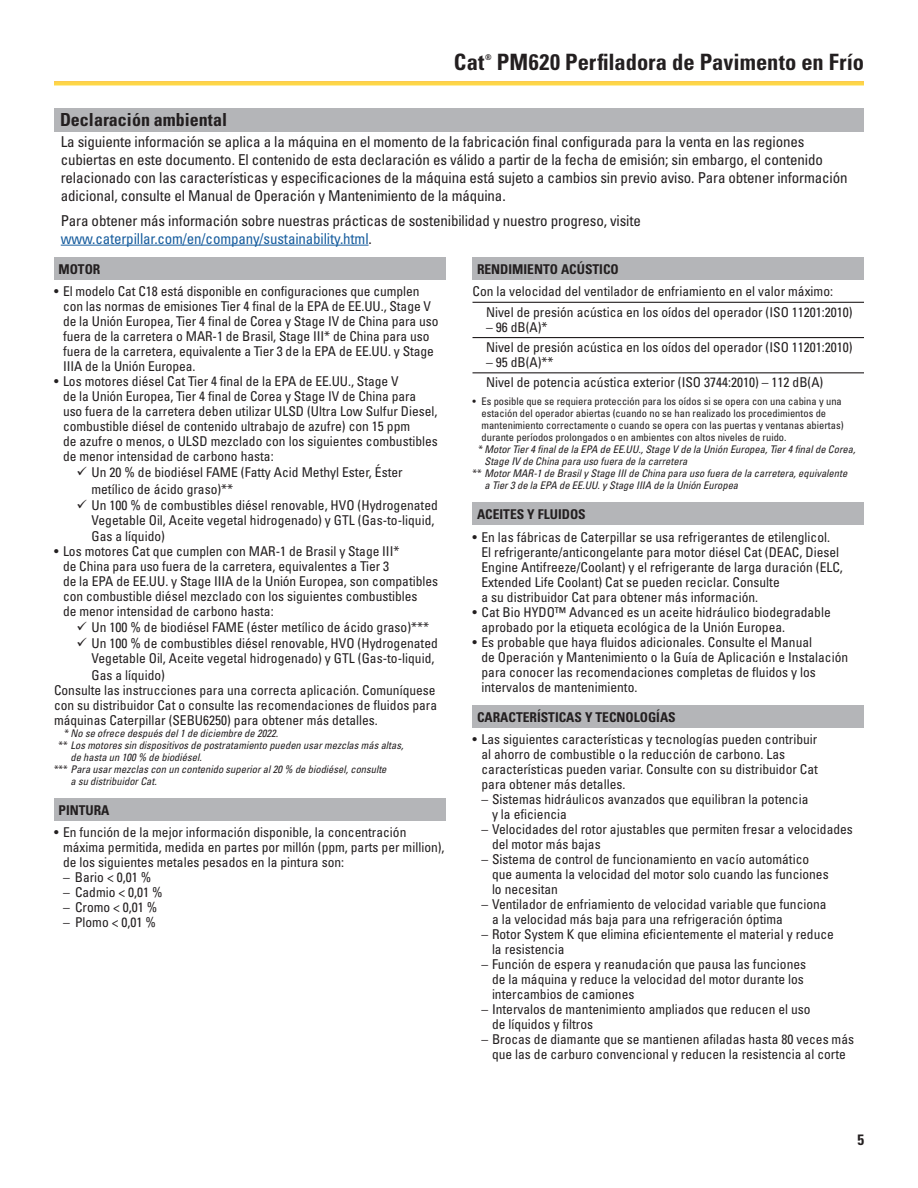
<style>
.page{position:relative;width:918px;height:1188px;background:#fff}
.page>*{position:absolute;margin:0;border:0;box-sizing:border-box;transform-origin:0 0}
.t1{font:700 condensed 22.5px "Univers LT Std";letter-spacing:.005em;color:#231f20}
.MH{font:700 condensed 18px "Univers LT Std";color:#231f20}
.t2{font:condensed 15px/18px "Univers LT Std";letter-spacing:-.01em;color:#231f20}
.t3{font:700 condensed 15px "Univers LT Std";color:#231f20}
.TechSpec-w_bullet{font:condensed 13.5px/15px "Univers LT Std";color:#231f20}
.TechSpec{font:condensed 13.5px/15px "Univers LT Std";color:#231f20}
.StandardEquipmentTab{font:700 condensed 13.5px "Univers LT Std";color:#231f20}
.TechSpec-w_bullet-2{font:italic condensed 10.5px/12px "Univers LT Std";color:#231f20}
.t4{font:condensed 10.5px/12px "Univers LT Std";color:#231f20}
.t5{font:700 condensed 7.8px "Univers LT Std";color:#231f20}
.s1{color:#175d9e}
.s2{font-style:normal}
</style>
<div class="page">
<div style="left:54px;top:108px;width:810px;height:24px;background:#b4b5b8"></div>
<hr style="left:61px;top:245px;width:308px;height:1px;background:#175d9e">
<div style="left:54px;top:257px;width:392px;height:23px;background:#b4b5b8"></div>
<div style="left:54px;top:798px;width:392px;height:23px;background:#b4b5b8"></div>
<div style="left:472px;top:257px;width:392px;height:23px;background:#b4b5b8"></div>
<hr style="left:472px;top:372px;width:392px;height:1px;background:#231f20">
<hr style="left:472px;top:302px;width:392px;height:1px;background:#231f20">
<hr style="left:472px;top:337px;width:392px;height:1px;background:#231f20">
<div style="left:472px;top:503px;width:392px;height:22px;background:#b4b5b8"></div>
<div style="left:472px;top:705px;width:392px;height:23px;background:#b4b5b8"></div>
<h1 class="t1" style="left:454px;top:48px;width:32px">Cat</h1>
<p class="t5" style="left:485px;top:52px;width:8px">®</p>
<h1 class="t1" style="left:497px;top:48px;width:369px">PM620 Perfiladora de Pavimento en Frío</h1>
<p class="MH" style="left:60px;top:108px;width:169px">Declaración ambiental</p>
<p class="t2" style="left:61px;top:132px;width:788px">La siguiente información se aplica a la máquina en el momento de la fabricación final configurada para la venta en las regiones cubiertas en este documento. El contenido de esta declaración es válido a partir de la fecha de emisión; sin embargo, el contenido relacionado con las características y especificaciones de la máquina está sujeto a cambios sin previo aviso. Para obtener información adicional, consulte el Manual de Operación y Mantenimiento de la máquina.</p>
<p class="t2" style="left:61px;top:211px;width:582px">Para obtener más información sobre nuestras prácticas de sostenibilidad y nuestro progreso, visite <span class="s1">www.caterpillar.com/en/company/sustainability.html</span>.</p>
<p class="StandardEquipmentTab" style="left:59px;top:261px;width:43px">MOTOR</p>
<p class="TechSpec-w_bullet" style="left:63px;top:284px;width:377px;text-indent:-9px">• El modelo Cat C18 está disponible en configuraciones que cumplen con las normas de emisiones Tier 4 final de la EPA de EE.UU., Stage V de la Unión Europea, Tier 4 final de Corea y Stage IV de China para uso fuera de la carretera o MAR-1 de Brasil, Stage III* de China para uso fuera de la carretera, equivalente a Tier 3 de la EPA de EE.UU. y Stage IIIA de la Unión Europea.</p>
<p class="TechSpec-w_bullet" style="left:63px;top:374px;width:376px;text-indent:-9px">• Los motores diésel Cat Tier 4 final de la EPA de EE.UU., Stage V<br>de la Unión Europea, Tier 4 final de Corea y Stage IV de China para uso fuera de la carretera deben utilizar ULSD (Ultra Low Sulfur Diesel, combustible diésel de contenido ultrabajo de azufre) con 15 ppm<br>de azufre o menos, o ULSD mezclado con los siguientes combustibles de menor intensidad de carbono hasta:</p>
<p class="TechSpec-w_bullet" style="left:92px;top:464px;width:313px;line-height:16.2px;text-indent:-15px">✓ Un 20 % de biodiésel FAME (Fatty Acid Methyl Ester, Éster metílico de ácido graso)**</p>
<p class="TechSpec-w_bullet" style="left:92px;top:497px;width:348px;line-height:15.6px;text-indent:-15px">✓ Un 100 % de combustibles diésel renovable, HVO (Hydrogenated<br>Vegetable Oil, Aceite vegetal hidrogenado) y GTL (Gas-to-liquid,<br>Gas a líquido)</p>
<p class="TechSpec-w_bullet" style="left:63px;top:544px;width:377px;text-indent:-9px">• Los motores Cat que cumplen con MAR-1 de Brasil y Stage III*<br>de China para uso fuera de la carretera, equivalentes a Tier 3<br>de la EPA de EE.UU. y Stage IIIA de la Unión Europea, son compatibles con combustible diésel mezclado con los siguientes combustibles<br>de menor intensidad de carbono hasta:</p>
<p class="TechSpec-w_bullet" style="left:76px;top:620px;width:354px">✓ Un 100 % de biodiésel FAME (éster metílico de ácido graso)***</p>
<p class="TechSpec-w_bullet" style="left:92px;top:636px;width:348px;line-height:15.6px;text-indent:-15px">✓ Un 100 % de combustibles diésel renovable, HVO (Hydrogenated<br>Vegetable Oil, Aceite vegetal hidrogenado) y GTL (Gas-to-liquid,<br>Gas a líquido)</p>
<p class="TechSpec-w_bullet" style="left:54px;top:682px;width:385px;text-align:justify">Consulte las instrucciones para una correcta aplicación. Comuníquese con su distribuidor Cat o consulte las recomendaciones de fluidos para máquinas Caterpillar (SEBU6250) para obtener más detalles.</p>
<p class="TechSpec-w_bullet-2" style="left:64px;top:727px;width:215px"><span class="s2">*</span>No se ofrece después del 1 de diciembre de 2022.</p>
<p class="TechSpec-w_bullet-2" style="left:70px;top:739px;width:334px;text-indent:-12px"><span class="s2">**</span> Los motores sin dispositivos de postratamiento pueden usar mezclas más altas, de hasta un 100 % de biodiésel.</p>
<p class="TechSpec-w_bullet-2" style="left:70px;top:763px;width:318px;text-indent:-16px"><span class="s2">***</span> Para usar mezclas con un contenido superior al 20 % de biodiésel, consulte a su distribuidor Cat.</p>
<p class="StandardEquipmentTab" style="left:59px;top:802px;width:53px">PINTURA</p>
<p class="TechSpec-w_bullet" style="left:63px;top:825px;width:383px;text-indent:-9px">• En función de la mejor información disponible, la concentración máxima permitida, medida en partes por millón (ppm, parts per million), de los siguientes metales pesados en la pintura son:</p>
<p class="TechSpec" style="left:63px;top:870px;width:90px">– Bario &lt; 0,01 %</p>
<p class="TechSpec" style="left:63px;top:885px;width:101px">– Cadmio &lt; 0,01 %</p>
<p class="TechSpec" style="left:63px;top:900px;width:96px">– Cromo &lt; 0,01 %</p>
<p class="TechSpec" style="left:63px;top:915px;width:94px">– Plomo &lt; 0,01 %</p>
<p class="StandardEquipmentTab" style="left:477px;top:261px;width:143px">RENDIMIENTO ACÚSTICO</p>
<p class="TechSpec" style="left:472px;top:284px;width:362px">Con la velocidad del ventilador de enfriamiento en el valor máximo:</p>
<p class="TechSpec" style="left:486px;top:304px;width:368px">Nivel de presión acústica en los oídos del operador (ISO 11201:2010)</p>
<p class="TechSpec" style="left:486px;top:319px;width:63px">– 96 dB(A)*</p>
<p class="TechSpec" style="left:486px;top:339px;width:368px">Nivel de presión acústica en los oídos del operador (ISO 11201:2010)</p>
<p class="TechSpec" style="left:486px;top:354px;width:69px">– 95 dB(A)**</p>
<p class="TechSpec" style="left:486px;top:375px;width:339px">Nivel de potencia acústica exterior (ISO 3744:2010) – 112 dB(A)</p>
<p class="t4" style="left:482px;top:395px;width:364px;text-indent:-9px">• Es posible que se requiera protección para los oídos si se opera con una cabina y una estación del operador abiertas (cuando no se han realizado los procedimientos de mantenimiento correctamente o cuando se opera con las puertas y ventanas abiertas) durante períodos prolongados o en ambientes con altos niveles de ruido.</p>
<p class="TechSpec-w_bullet-2" style="left:484px;top:443px;width:372px;text-indent:-6px"><span class="s2">*</span>Motor Tier 4 final de la EPA de EE.UU., Stage V de la Unión Europea, Tier 4 final de Corea,<br>Stage IV de China para uso fuera de la carretera</p>
<p class="TechSpec-w_bullet-2" style="left:484px;top:467px;width:364px;text-indent:-12px"><span class="s2">**</span> Motor MAR-1 de Brasil y Stage III de China para uso fuera de la carretera, equivalente a Tier 3 de la EPA de EE.UU. y Stage IIIA de la Unión Europea</p>
<p class="StandardEquipmentTab" style="left:477px;top:506px;width:110px">ACEITES Y FLUIDOS</p>
<p class="TechSpec-w_bullet" style="left:482px;top:529px;width:363px;text-indent:-9px">• En las fábricas de Caterpillar se usa refrigerantes de etilenglicol.<br>El refrigerante/anticongelante para motor diésel Cat (DEAC, Diesel Engine Antifreeze/Coolant) y el refrigerante de larga duración (ELC, Extended Life Coolant) Cat se pueden reciclar. Consulte<br>a su distribuidor Cat para obtener más información.</p>
<p class="TechSpec-w_bullet" style="left:482px;top:604px;width:351px;text-indent:-9px">• Cat Bio HYDO™ Advanced es un aceite hidráulico biodegradable aprobado por la etiqueta ecológica de la Unión Europea.</p>
<p class="TechSpec-w_bullet" style="left:482px;top:634px;width:368px;text-indent:-9px">• Es probable que haya fluidos adicionales. Consulte el Manual<br>de Operación y Mantenimiento o la Guía de Aplicación e Instalación para conocer las recomendaciones completas de fluidos y los intervalos de mantenimiento.</p>
<p class="StandardEquipmentTab" style="left:477px;top:709px;width:200px">CARACTERÍSTICAS Y TECNOLOGÍAS</p>
<p class="TechSpec-w_bullet" style="left:482px;top:732px;width:338px;text-indent:-9px">• Las siguientes características y tecnologías pueden contribuir al ahorro de combustible o la reducción de carbono. Las características pueden variar. Consulte con su distribuidor Cat para obtener más detalles.</p>
<p class="TechSpec" style="left:492px;top:792px;width:318px;text-indent:-10px">– Sistemas hidráulicos avanzados que equilibran la potencia y la eficiencia</p>
<p class="TechSpec" style="left:492px;top:822px;width:362px;text-indent:-10px">– Velocidades del rotor ajustables que permiten fresar a velocidades del motor más bajas</p>
<p class="TechSpec" style="left:492px;top:852px;width:338px;text-indent:-10px">– Sistema de control de funcionamiento en vacío automático que aumenta la velocidad del motor solo cuando las funciones lo necesitan</p>
<p class="TechSpec" style="left:492px;top:897px;width:336px;text-indent:-10px">– Ventilador de enfriamiento de velocidad variable que funciona a la velocidad más baja para una refrigeración óptima</p>
<p class="TechSpec" style="left:492px;top:927px;width:343px;text-indent:-10px">– Rotor System K que elimina eficientemente el material y reduce la resistencia</p>
<p class="TechSpec" style="left:492px;top:957px;width:316px;text-indent:-10px">– Función de espera y reanudación que pausa las funciones de la máquina y reduce la velocidad del motor durante los intercambios de camiones</p>
<p class="TechSpec" style="left:492px;top:1002px;width:320px;text-indent:-10px">– Intervalos de mantenimiento ampliados que reducen el uso de líquidos y filtros</p>
<p class="TechSpec" style="left:482px;top:1032px;width:374px;text-align:center">– Brocas de diamante que se mantienen afiladas hasta 80 veces más que las de carburo convencional y reducen la resistencia al corte</p>
<p class="t3" style="left:857px;top:1130px;width:8px">5</p>
</div>
